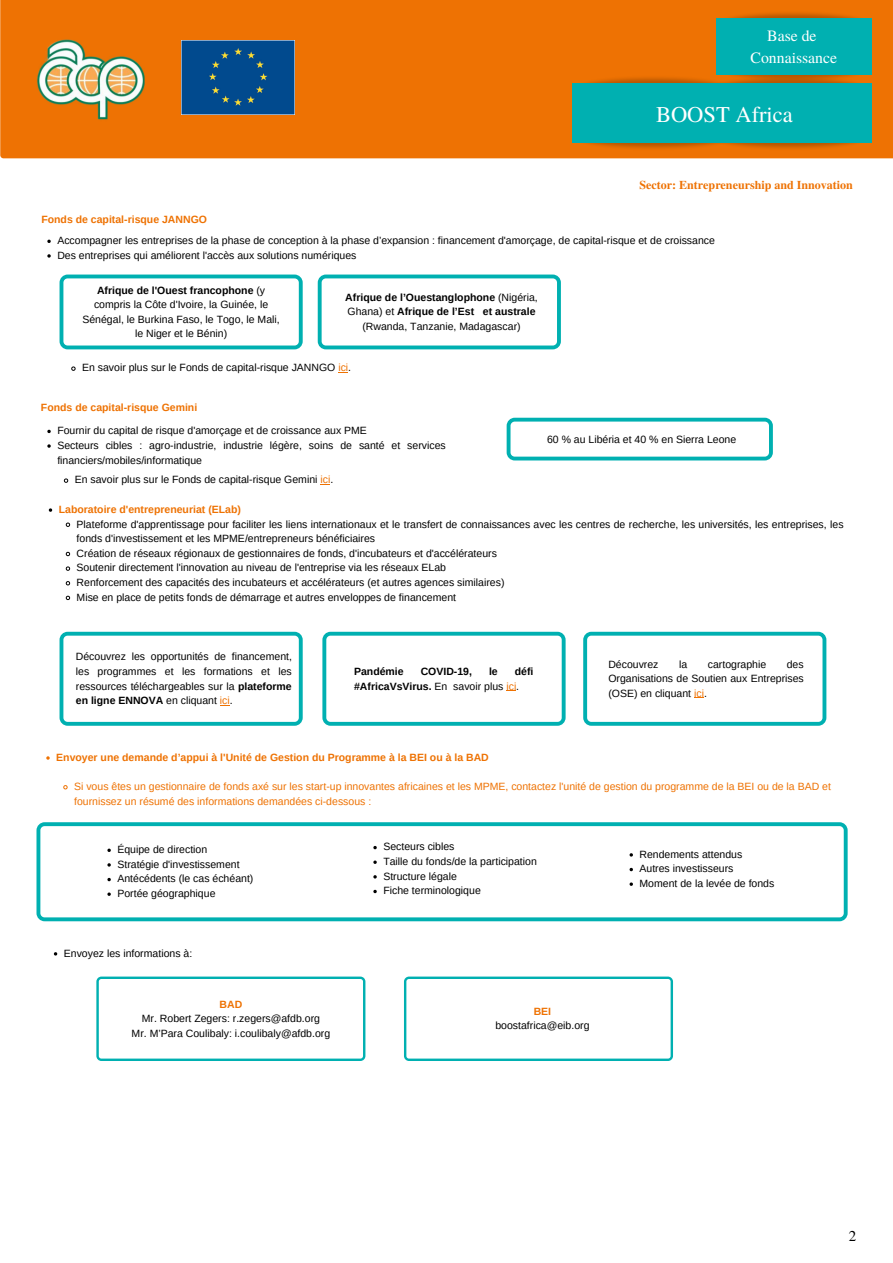
<style>
.page{position:relative;width:893px;height:1263px;background:#fff}
.page>*{position:absolute;margin:0;border:0;box-sizing:border-box;transform-origin:0 0}
.t1{font:22.5px "Te X Gyre Termes";color:#fff}
.t2{font:15.75px "Te X Gyre Termes";color:#fff}
.t3{font:15px "Te X Gyre Termes";color:#000}
.t4{font:700 12px "Te X Gyre Termes";color:#ee7203}
.t5{font:10.5px/14.6px "Arimo";color:#000}
.t6{font:10.5px/14.6px "Arimo";color:#ee7203}
.t7{font:700 10.5px "Arimo";color:#ee7203}
.t8{font:700 10.5px/14.6px "Arimo";color:#000;text-align:center}
.s1{font-weight:700}
.s2{font-weight:400}
.s3{color:#ee7203}
.s4{font-weight:400;color:#ee7203}
</style>
<div class="page">
<div style="left:0;top:0;width:893px;height:158px;background:#ee7203"></div>
<img style="left:712px;top:3px;width:162px;height:30px">
<div style="left:716px;top:18px;width:155px;height:56px;background:#00b0b1"></div>
<img style="left:738px;top:127px;width:137px;height:31px">
<img style="left:738px;top:68px;width:137px;height:31px">
<div style="left:708px;top:83px;width:163px;height:60px;background:#00b0b1"></div>
<img style="left:569px;top:127px;width:169px;height:31px">
<img style="left:569px;top:68px;width:169px;height:31px">
<div style="left:572px;top:83px;width:163px;height:60px;background:#00b0b1"></div>
<img style="left:11px;top:29px;width:157px;height:97px">
<div style="left:181px;top:41px;width:114px;height:73px;background:#014a8e"></div>
<svg style="left:47px;top:430px;width:4px;height:3px"></svg>
<svg style="left:47px;top:444px;width:4px;height:4px"></svg>
<svg style="left:64px;top:478px;width:4px;height:5px"></svg>
<svg style="left:506px;top:418px;width:267px;height:42px"></svg>
<svg style="left:47px;top:240px;width:4px;height:3px"></svg>
<svg style="left:47px;top:254px;width:4px;height:4px"></svg>
<svg style="left:71px;top:366px;width:5px;height:5px"></svg>
<svg style="left:49px;top:508px;width:3px;height:4px"></svg>
<svg style="left:66px;top:522px;width:4px;height:5px"></svg>
<svg style="left:66px;top:552px;width:4px;height:4px"></svg>
<svg style="left:66px;top:566px;width:4px;height:5px"></svg>
<svg style="left:66px;top:581px;width:4px;height:5px"></svg>
<svg style="left:66px;top:595px;width:4px;height:5px"></svg>
<svg style="left:36px;top:822px;width:811px;height:99px"></svg>
<svg style="left:107px;top:848px;width:4px;height:4px"></svg>
<svg style="left:107px;top:863px;width:4px;height:3px"></svg>
<svg style="left:107px;top:878px;width:4px;height:3px"></svg>
<svg style="left:107px;top:892px;width:4px;height:4px"></svg>
<svg style="left:60px;top:275px;width:243px;height:74px"></svg>
<svg style="left:60px;top:632px;width:243px;height:94px"></svg>
<svg style="left:46px;top:756px;width:4px;height:4px"></svg>
<svg style="left:63px;top:785px;width:5px;height:5px"></svg>
<svg style="left:318px;top:275px;width:243px;height:74px"></svg>
<svg style="left:322px;top:632px;width:243px;height:94px"></svg>
<svg style="left:583px;top:632px;width:243px;height:94px"></svg>
<svg style="left:373px;top:846px;width:4px;height:3px"></svg>
<svg style="left:373px;top:860px;width:4px;height:4px"></svg>
<svg style="left:373px;top:875px;width:4px;height:3px"></svg>
<svg style="left:373px;top:890px;width:4px;height:3px"></svg>
<svg style="left:629px;top:853px;width:4px;height:3px"></svg>
<svg style="left:629px;top:868px;width:4px;height:3px"></svg>
<svg style="left:629px;top:882px;width:4px;height:4px"></svg>
<svg style="left:96px;top:976px;width:269px;height:85px"></svg>
<svg style="left:404px;top:976px;width:269px;height:85px"></svg>
<p class="t2" style="left:767px;top:25px;width:51px">Base de</p>
<p class="t2" style="left:750px;top:46px;width:88px">Connaissance</p>
<p class="t1" style="left:656px;top:98px;width:138px">BOOST Africa</p>
<p class="t7" style="left:41px;top:213px;width:167px">Fonds de capital-risque JANNGO</p>
<p class="t4" style="left:639px;top:175px;width:215px">Sector: Entrepreneurship and Innovation</p>
<p class="t5" style="left:57px;top:233px;width:659px">Accompagner les entreprises de la phase de conception à la phase d’expansion : financement d'amorçage, de capital-risque et de croissance</p>
<p class="t5" style="left:57px;top:248px;width:301px">Des entreprises qui améliorent l'accès aux solutions numériques</p>
<p class="t5" style="left:82px;top:283px;width:199px;text-align:center"><span class="s1">Afrique de l'Ouest francophone</span> (y compris la Côte d'Ivoire, la Guinée, le Sénégal, le Burkina Faso, le Togo, le Mali, le Niger et le Bénin)</p>
<p class="t8" style="left:345px;top:290px;width:194px">Afrique de l’Ouestanglophone <span class="s2">(Nigéria,<br>Ghana) et</span> Afrique de l’Est et australe <span class="s2">(Rwanda, Tanzanie, Madagascar)</span></p>
<p class="t5" style="left:82px;top:360px;width:270px">En savoir plus sur le Fonds de capital-risque JANNGO <span class="s3">ici</span>.</p>
<p class="t7" style="left:41px;top:401px;width:158px">Fonds de capital-risque Gemini</p>
<p class="t5" style="left:57px;top:423px;width:311px">Fournir du capital de risque d'amorçage et de croissance aux PME</p>
<p class="t5" style="left:57px;top:438px;width:390px">Secteurs cibles : agro-industrie, industrie légère, soins de santé et services financiers/mobiles/informatique</p>
<p class="t5" style="left:75px;top:472px;width:260px">En savoir plus sur le Fonds de capital-risque Gemini <span class="s3">ici</span>.</p>
<p class="t5" style="left:547px;top:432px;width:191px">60 % au Libéria et 40 % en Sierra Leone</p>
<p class="t7" style="left:59px;top:503px;width:184px">Laboratoire d'entrepreneuriat (ELab)</p>
<p class="t5" style="left:77px;top:517px;width:768px">Plateforme d'apprentissage pour faciliter les liens internationaux et le transfert de connaissances avec les centres de recherche, les universités, les entreprises, les fonds d'investissement et les MPME/entrepreneurs bénéficiaires</p>
<p class="t5" style="left:77px;top:546px;width:422px">Création de réseaux régionaux de gestionnaires de fonds, d'incubateurs et d'accélérateurs</p>
<p class="t5" style="left:77px;top:560px;width:371px">Soutenir directement l'innovation au niveau de l'entreprise via les réseaux ELab</p>
<p class="t5" style="left:77px;top:575px;width:429px">Renforcement des capacités des incubateurs et accélérateurs (et autres agences similaires)</p>
<p class="t5" style="left:77px;top:590px;width:381px">Mise en place de petits fonds de démarrage et autres enveloppes de financement</p>
<p class="t5" style="left:76px;top:649px;width:218px;text-align:justify">Découvrez les opportunités de financement, les programmes et les formations et les ressources téléchargeables sur la <span class="s1">plateforme en ligne ENNOVA</span> en cliquant <span class="s3">ici</span>.</p>
<p class="t8" style="left:354px;top:664px;width:181px;text-align:left;text-indent:161px">défi #AfricaVsVirus. <span class="s2">En savoir plus</span> <span class="s4">ici</span><span class="s2">.</span></p>
<p class="t8" style="left:354px;top:664px;width:51px">Pandémie</p>
<p class="t8" style="left:421px;top:664px;width:53px">COVID-19,</p>
<p class="t8" style="left:489px;top:664px;width:10px">le</p>
<p class="t5" style="left:608px;top:657px;width:52px">Découvrez</p>
<p class="t5" style="left:679px;top:657px;width:10px">la</p>
<p class="t5" style="left:708px;top:657px;width:60px">cartographie</p>
<p class="t5" style="left:608px;top:657px;width:197px;text-align:justify;text-indent:178px">des Organisations de Soutien aux Entreprises (OSE) en cliquant <span class="s3">ici</span>.</p>
<p class="t7" style="left:56px;top:751px;width:434px">Envoyer une demande d’appui à l'Unité de Gestion du Programme à la BEI ou à la BAD</p>
<p class="t6" style="left:74px;top:779px;width:758px">Si vous êtes un gestionnaire de fonds axé sur les start-up innovantes africaines et les MPME, contactez l'unité de gestion du programme de la BEI ou de la BAD et fournissez un résumé des informations demandées ci-dessous :</p>
<p class="t5" style="left:117px;top:842px;width:91px">Équipe de direction</p>
<p class="t5" style="left:117px;top:857px;width:124px">Stratégie d'investissement</p>
<p class="t5" style="left:117px;top:871px;width:137px">Antécédents (le cas échéant)</p>
<p class="t5" style="left:117px;top:886px;width:100px">Portée géographique</p>
<p class="t5" style="left:64px;top:946px;width:130px">Envoyez les informations à:</p>
<p class="t7" style="left:219px;top:998px;width:24px">BAD</p>
<p class="t5" style="left:142px;top:1011px;width:180px">Mr. Robert Zegers: r.zegers@afdb.org</p>
<p class="t5" style="left:132px;top:1026px;width:200px">Mr. M’Para Coulibaly: i.coulibaly@afdb.org</p>
<p class="t5" style="left:383px;top:839px;width:73px">Secteurs cibles</p>
<p class="t5" style="left:383px;top:854px;width:155px">Taille du fonds/de la participation</p>
<p class="t5" style="left:383px;top:869px;width:75px">Structure légale</p>
<p class="t5" style="left:383px;top:883px;width:99px">Fiche terminologique</p>
<p class="t7" style="left:534px;top:1005px;width:19px">BEI</p>
<p class="t5" style="left:495px;top:1018px;width:96px">boostafrica@eib.org</p>
<p class="t5" style="left:639px;top:847px;width:104px">Rendements attendus</p>
<p class="t5" style="left:639px;top:861px;width:95px">Autres investisseurs</p>
<p class="t5" style="left:639px;top:876px;width:136px">Moment de la levée de fonds</p>
<p class="t3" style="left:849px;top:1225px;width:9px">2</p>
</div>
